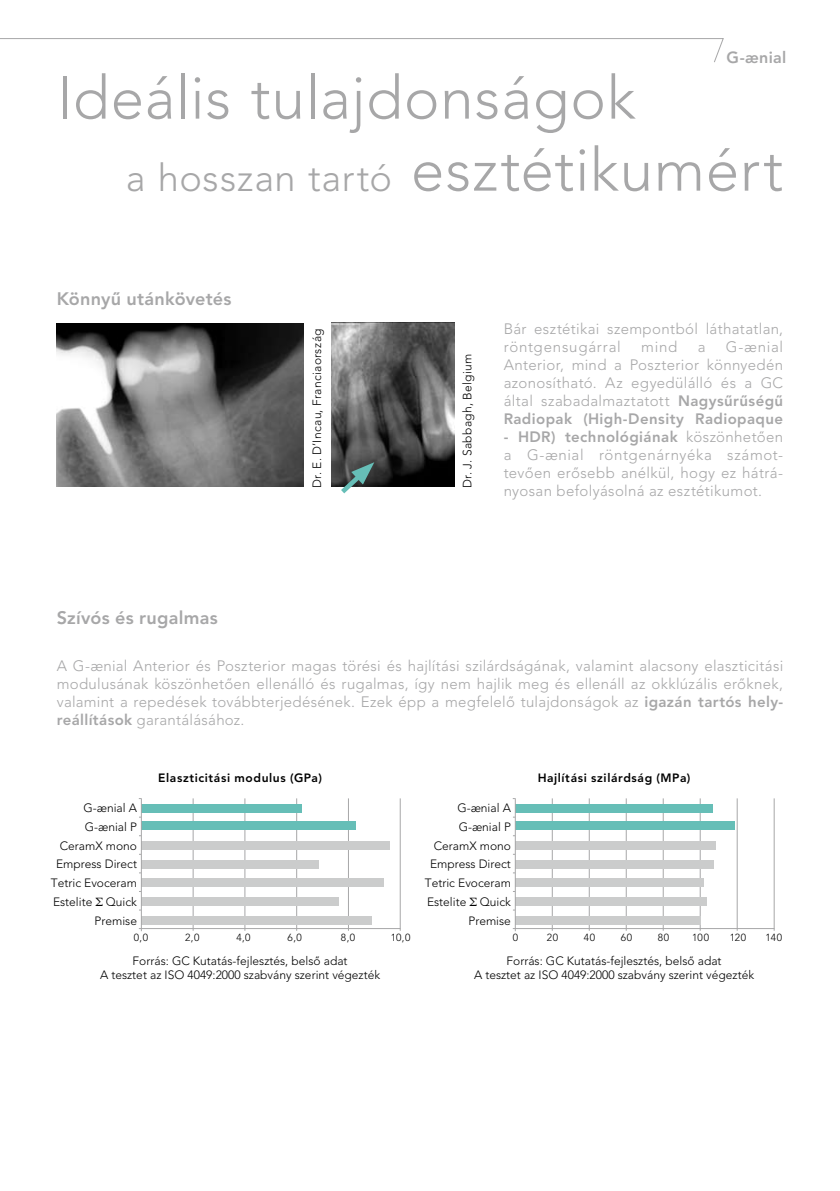
<style>
.page{position:relative;width:840px;height:1191px;background:#fff}
.page>*{position:absolute;margin:0;border:0;box-sizing:border-box;transform-origin:0 0}
.t1{font:300 60px "Avenir";letter-spacing:.01em;color:#a7a7a8}
.t2{font:300 38px "Avenir";letter-spacing:.02em;color:#a7a7a8}
.t3{font:800 18px "Avenir";letter-spacing:.015em;color:#a7a7a8}
.t4{font:800 16px "Avenir";color:#a7a7a8}
.t5{font:300 15px/18px "Avenir";letter-spacing:.025em;color:#a7a7a8;text-align:justify}
.t6{font:300 12px/14.4px "Avenir";color:#000;text-align:center}
.t7{font:800 12px "Avenir";letter-spacing:.05em;color:#000}
.t8{font:300 12px "Avenir";letter-spacing:.025em;color:#000}
.t9{font:300 10.2px "Avenir";letter-spacing:.055em;color:#000}
.s1{font-size:60px}
.s2{font-weight:800}
.s3{font-family:"Times";font-weight:400}
</style>
<div class="page">
<svg style="left:0;top:38px;width:724px;height:25px"></svg>
<hr style="left:139px;top:928px;width:261px;height:1px;background:#a7a7a8">
<hr style="left:512px;top:928px;width:262px;height:1px;background:#a7a7a8">
<hr style="left:399px;top:798px;width:1px;height:132px;background:#a7a7a8">
<hr style="left:348px;top:798px;width:1px;height:132px;background:#a7a7a8">
<hr style="left:296px;top:798px;width:1px;height:132px;background:#a7a7a8">
<hr style="left:244px;top:798px;width:1px;height:132px;background:#a7a7a8">
<hr style="left:193px;top:798px;width:1px;height:132px;background:#a7a7a8">
<hr style="left:736px;top:798px;width:1px;height:132px;background:#a7a7a8">
<hr style="left:773px;top:798px;width:1px;height:132px;background:#a7a7a8">
<hr style="left:699px;top:798px;width:1px;height:132px;background:#a7a7a8">
<hr style="left:662px;top:798px;width:1px;height:132px;background:#a7a7a8">
<hr style="left:625px;top:798px;width:1px;height:132px;background:#a7a7a8">
<hr style="left:588px;top:798px;width:1px;height:132px;background:#a7a7a8">
<hr style="left:551px;top:798px;width:1px;height:132px;background:#a7a7a8">
<div style="left:141px;top:804px;width:161px;height:8px;background:#66beb7"></div>
<div style="left:515px;top:804px;width:197px;height:8px;background:#66beb7"></div>
<div style="left:141px;top:821px;width:215px;height:9px;background:#66beb7"></div>
<div style="left:515px;top:821px;width:219px;height:9px;background:#66beb7"></div>
<div style="left:141px;top:841px;width:249px;height:9px;background:#cbcccc"></div>
<div style="left:515px;top:841px;width:200px;height:9px;background:#cbcccc"></div>
<div style="left:141px;top:860px;width:177px;height:8px;background:#cbcccc"></div>
<div style="left:515px;top:860px;width:198px;height:8px;background:#cbcccc"></div>
<div style="left:141px;top:897px;width:198px;height:8px;background:#cbcccc"></div>
<div style="left:515px;top:897px;width:191px;height:8px;background:#cbcccc"></div>
<div style="left:141px;top:877px;width:242px;height:9px;background:#cbcccc"></div>
<div style="left:515px;top:877px;width:188px;height:9px;background:#cbcccc"></div>
<div style="left:141px;top:916px;width:230px;height:9px;background:#cbcccc"></div>
<div style="left:515px;top:916px;width:185px;height:9px;background:#cbcccc"></div>
<hr style="left:141px;top:798px;width:1px;height:133px;background:#a7a7a8">
<hr style="left:514px;top:798px;width:1px;height:133px;background:#a7a7a8">
<img style="left:57px;top:323px;width:246px;height:163px">
<img style="left:331px;top:323px;width:123px;height:164px">
<svg style="left:336px;top:462px;width:38px;height:32px"></svg>
<p class="t4" style="left:726px;top:48px;width:61px">G-≥nial</p>
<h1 class="t1" style="left:57px;top:63px;width:580px">Ideális tulajdonságok</h1>
<h2 class="t2" style="left:126px;top:155px;width:658px">a hosszan tartó <span class="s1">esztétikumért</span></h2>
<p class="t3" style="left:57px;top:288px;width:176px">Könnyû utánkövetés</p>
<p class="t3" style="left:57px;top:606px;width:162px">Szívós és rugalmas</p>
<p class="t8" style="left:310px;top:488px;width:161px;rotate:-90deg">Dr. E. D’Incau, Franciaország</p>
<p class="t8" style="left:460px;top:488px;width:136px;rotate:-90deg">Dr. J. Sabbagh, Belgium</p>
<p class="t5" style="left:503px;top:320px;width:281px">Bár esztétikai szempontból láthatatlan, röntgensugárral</p>
<p class="t5" style="left:503px;top:338px;width:281px;text-indent:222px">G-≥nial Anterior, mind a Poszterior könnyedén azonosítható. Az egyedülálló és a GC által szabadalmaztatott <span class="s2">Nagysûrûségû Radiopak (High-Density Radiopaque</span></p>
<p class="t5" style="left:503px;top:428px;width:281px"><span class="s2">- HDR) technológiának</span> köszönhetôen a G-≥nial röntgenárnyéka számot&shy;tevôen erôsebb anélkül, hogy ez hátrá&shy;nyosan befolyásolná az esztétikumot.</p>
<p class="t5" style="left:641px;top:338px;width:38px">mind</p>
<p class="t5" style="left:697px;top:338px;width:9px">a</p>
<p class="t5" style="left:57px;top:657px;width:727px">A G-≥nial Anterior és Poszterior magas törési és hajlítási szilárdságának, valamint alacsony elaszticitási modulusának köszönhetôen ellenálló és rugalmas, így nem hajlik meg és ellenáll az okklúzális erôknek, valamint a repedések továbbterjedésének. Ezek épp a megfelelô tulajdonságok az <span class="s2">igazán tartós hely&shy;reállítások</span> garantálásához.</p>
<p class="t7" style="left:158px;top:770px;width:165px">Elaszticitási modulus (GPa)</p>
<p class="t7" style="left:537px;top:770px;width:154px">Hajlítási szilárdság (MPa)</p>
<p class="t6" style="left:83px;top:801px;width:55px">G-≥nial A</p>
<p class="t6" style="left:457px;top:801px;width:55px">G-≥nial A</p>
<p class="t6" style="left:85px;top:819px;width:54px">G-≥nial P</p>
<p class="t6" style="left:458px;top:819px;width:54px">G-≥nial P</p>
<p class="t6" style="left:60px;top:838px;width:79px">CeramX mono</p>
<p class="t6" style="left:433px;top:838px;width:79px">CeramX mono</p>
<p class="t6" style="left:56px;top:857px;width:82px">Empress Direct</p>
<p class="t6" style="left:430px;top:857px;width:82px">Empress Direct</p>
<p class="t6" style="left:51px;top:875px;width:88px">Tetric Evoceram</p>
<p class="t6" style="left:424px;top:875px;width:88px">Tetric Evoceram</p>
<p class="t6" style="left:53px;top:894px;width:85px">Estelite <span class="s3">Σ</span> Quick</p>
<p class="t6" style="left:427px;top:894px;width:85px">Estelite <span class="s3">Σ</span> Quick</p>
<p class="t6" style="left:94px;top:913px;width:44px">Premise</p>
<p class="t6" style="left:468px;top:913px;width:44px">Premise</p>
<p class="t9" style="left:185px;top:932px;width:16px">2,0</p>
<p class="t9" style="left:287px;top:932px;width:16px">6,0</p>
<p class="t9" style="left:390px;top:932px;width:21px">10,0</p>
<p class="t9" style="left:546px;top:932px;width:13px">20</p>
<p class="t9" style="left:620px;top:932px;width:13px">60</p>
<p class="t9" style="left:691px;top:932px;width:19px">100</p>
<p class="t9" style="left:765px;top:932px;width:18px">140</p>
<p class="t6" style="left:100px;top:953px;width:281px">Forrás: GC Kutatás-fejlesztés, belsô adat<br>A tesztet az ISO 4049:2000 szabvány szerint végezték</p>
<p class="t6" style="left:473px;top:953px;width:281px">Forrás: GC Kutatás-fejlesztés, belsô adat<br>A tesztet az ISO 4049:2000 szabvány szerint végezték</p>
<p class="t9" style="left:134px;top:932px;width:16px">0,0</p>
<p class="t9" style="left:236px;top:932px;width:16px">4,0</p>
<p class="t9" style="left:341px;top:932px;width:16px">8,0</p>
<p class="t9" style="left:512px;top:932px;width:7px">0</p>
<p class="t9" style="left:583px;top:932px;width:13px">40</p>
<p class="t9" style="left:657px;top:932px;width:13px">80</p>
<p class="t9" style="left:729px;top:932px;width:18px">120</p>
</div>
